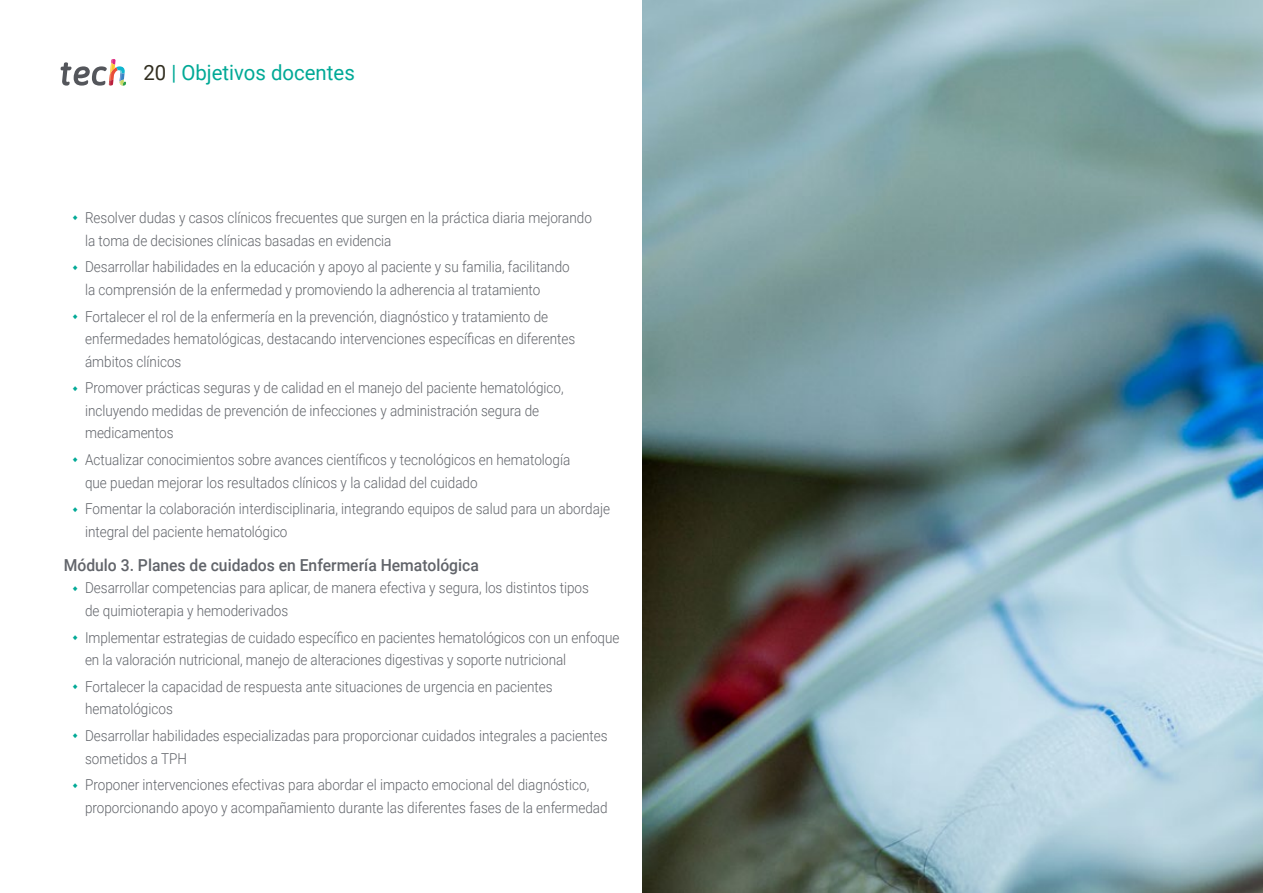
<style>
.page{position:relative;width:1263px;height:893px;background:#fff}
.page>*{position:absolute;margin:0;border:0;box-sizing:border-box;transform-origin:0 0}
.t1{font:21px "Roboto";color:#00a996}
.t2{font:500 16.5px "Roboto";color:#61646a;scale:.95 1}
.t3{font:300 15px/22.5px "Roboto";color:#61646a;scale:.9 1}
.s1{color:#312e20}
</style>
<div class="page">
<img style="left:642px;top:0;width:621px;height:893px">
<svg style="left:61px;top:59px;width:65px;height:27px"></svg>
<h1 class="t1" style="left:144px;top:57px;width:213px"><span class="s1">20</span> | Objetivos docentes</h1>
<p class="t3" style="left:85px;top:206px;width:565px">Resolver dudas y casos clínicos frecuentes que surgen en la práctica diaria mejorando la toma de decisiones clínicas basadas en evidencia</p>
<p class="t3" style="left:85px;top:255px;width:540px">Desarrollar habilidades en la educación y apoyo al paciente y su familia, facilitando la comprensión de la enfermedad y promoviendo la adherencia al tratamiento</p>
<p class="t3" style="left:85px;top:304px;width:546px">Fortalecer el rol de la enfermería en la prevención, diagnóstico y tratamiento de enfermedades hematológicas, destacando intervenciones específicas en diferentes ámbitos clínicos</p>
<p class="t3" style="left:85px;top:376px;width:533px">Promover prácticas seguras y de calidad en el manejo del paciente hematológico, incluyendo medidas de prevención de infecciones y administración segura de medicamentos</p>
<p class="t3" style="left:85px;top:448px;width:541px">Actualizar conocimientos sobre avances científicos y tecnológicos en hematología que puedan mejorar los resultados clínicos y la calidad del cuidado</p>
<p class="t3" style="left:85px;top:497px;width:585px">Fomentar la colaboración interdisciplinaria, integrando equipos de salud para un abordaje integral del paciente hematológico</p>
<p class="t2" style="left:64px;top:554px;width:438px">Módulo 3. Planes de cuidados en Enfermería Hematológica</p>
<p class="t3" style="left:85px;top:576px;width:561px">Desarrollar competencias para aplicar, de manera efectiva y segura, los distintos tipos de quimioterapia y hemoderivados</p>
<p class="t3" style="left:85px;top:626px;width:595px">Implementar estrategias de cuidado específico en pacientes hematológicos con un enfoque en la valoración nutricional, manejo de alteraciones digestivas y soporte nutricional</p>
<p class="t3" style="left:85px;top:675px;width:521px">Fortalecer la capacidad de respuesta ante situaciones de urgencia en pacientes hematológicos</p>
<p class="t3" style="left:85px;top:724px;width:582px">Desarrollar habilidades especializadas para proporcionar cuidados integrales a pacientes sometidos a TPH</p>
<p class="t3" style="left:85px;top:773px;width:582px">Proponer intervenciones efectivas para abordar el impacto emocional del diagnóstico, proporcionando apoyo y acompañamiento durante las diferentes fases de la enfermedad</p>
</div>
